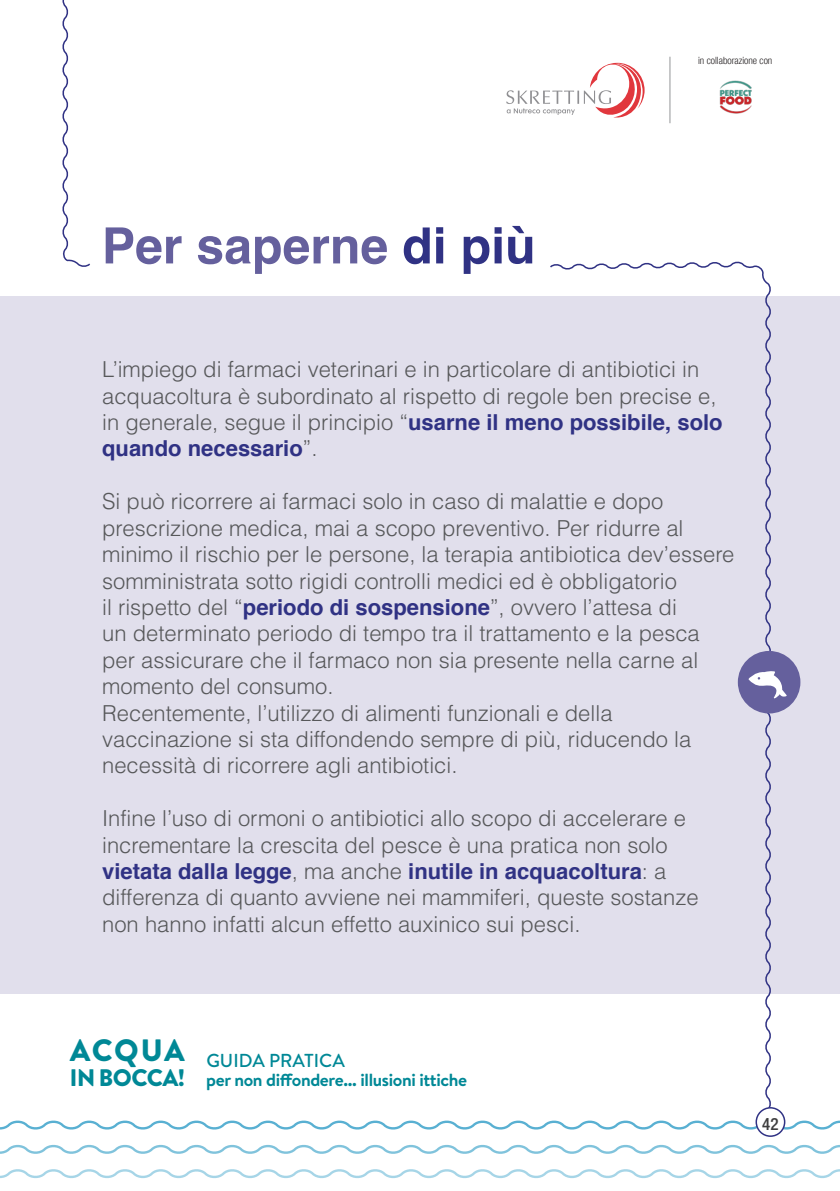
<style>
.page{position:relative;width:840px;height:1191px;background:#fff}
.page>*{position:absolute;margin:0;border:0;box-sizing:border-box;transform-origin:0 0}
.t1{font:700 50px "Helvetica";color:#65609d}
.t2{font:900 30.8px "Brandon Text";letter-spacing:.04em;color:#008896}
.t3{font:900 24px "Brandon Text";letter-spacing:-.02em;color:#008896}
.t4{font:300 22px/26.4px "Helvetica";color:#57585a}
.t5{font:500 18.8px "Brandon Text";color:#008896}
.t6{font:700 17.6px "Brandon Text";letter-spacing:-.02em;color:#008896}
.t7{font:500 condensed 17px "Helvetica Neue";color:#3e3e3f}
.t8{font:300 condensed 10px "Helvetica Neue";color:#231f20}
.s1{color:#303284}
.s2{font-weight:700;color:#303284}
</style>
<div class="page">
<div style="left:0;top:296px;width:839px;height:697px;background:#e1dfec"></div>
<svg style="left:62px;top:0;width:28px;height:267px"></svg>
<svg style="left:548px;top:261px;width:224px;height:847px"></svg>
<div style="left:737px;top:651px;width:63px;height:62px;background:#65609d;border-radius:50%"></div>
<svg style="left:748px;top:671px;width:38px;height:27px"></svg>
<svg style="left:0;top:1169px;width:839px;height:10px"></svg>
<svg style="left:0;top:1117px;width:839px;height:15px"></svg>
<svg style="left:0;top:1144px;width:839px;height:10px"></svg>
<svg style="left:506px;top:62px;width:138px;height:56px"></svg>
<hr style="left:669px;top:57px;width:1px;height:66px;background:#939598">
<div style="left:755px;top:1107px;width:29px;height:29px;background:#fff;border-radius:50%"></div>
<div style="left:755px;top:1107px;width:30px;height:29px;border:2px solid #303284;border-radius:50%"></div>
<img style="left:719px;top:80px;width:33px;height:34px">
<h1 class="t1" style="left:102px;top:214px;width:435px">Per saperne <span class="s1">di più</span></h1>
<p class="t8" style="left:697px;top:55px;width:76px">in collaborazione con</p>
<p class="t4" style="left:102px;top:355px;width:621px">L’impiego di farmaci veterinari e in particolare di antibiotici in acquacoltura è subordinato al rispetto di regole ben precise e, in generale, segue il principio “<span class="s2">usarne il meno possibile, solo quando necessario</span>”.</p>
<p class="t4" style="left:102px;top:487px;width:633px">Si può ricorrere ai farmaci solo in caso di malattie e dopo prescrizione medica, mai a scopo preventivo. Per ridurre al minimo il rischio per le persone, la terapia antibiotica dev’essere somministrata sotto rigidi controlli medici ed è obbligatorio<br>il rispetto del “<span class="s2">periodo di sospensione</span>”, ovvero l’attesa di<br>un determinato periodo di tempo tra il trattamento e la pesca per assicurare che il farmaco non sia presente nella carne al momento del consumo.</p>
<p class="t4" style="left:102px;top:699px;width:590px">Recentemente, l’utilizzo di alimenti funzionali e della vaccinazione si sta diffondendo sempre di più, riducendo la necessità di ricorrere agli antibiotici.</p>
<p class="t4" style="left:102px;top:804px;width:597px">Infine l’uso di ormoni o antibiotici allo scopo di accelerare e incrementare la crescita del pesce è una pratica non solo <span class="s2">vietata dalla legge</span>, ma anche <span class="s2">inutile in acquacoltura</span>: a differenza di quanto avviene nei mammiferi, queste sostanze non hanno infatti alcun effetto auxinico sui pesci.</p>
<h2 class="t2" style="left:70px;top:1028px;width:116px">ACQUA</h2>
<p class="t3" style="left:70px;top:1060px;width:116px">IN BOCCA!</p>
<p class="t5" style="left:206px;top:1047px;width:140px">GUIDA PRATICA</p>
<p class="t6" style="left:206px;top:1067px;width:262px">per non diffondere... illusioni ittiche</p>
<p class="t7" style="left:761px;top:1113px;width:18px">42</p>
</div>
